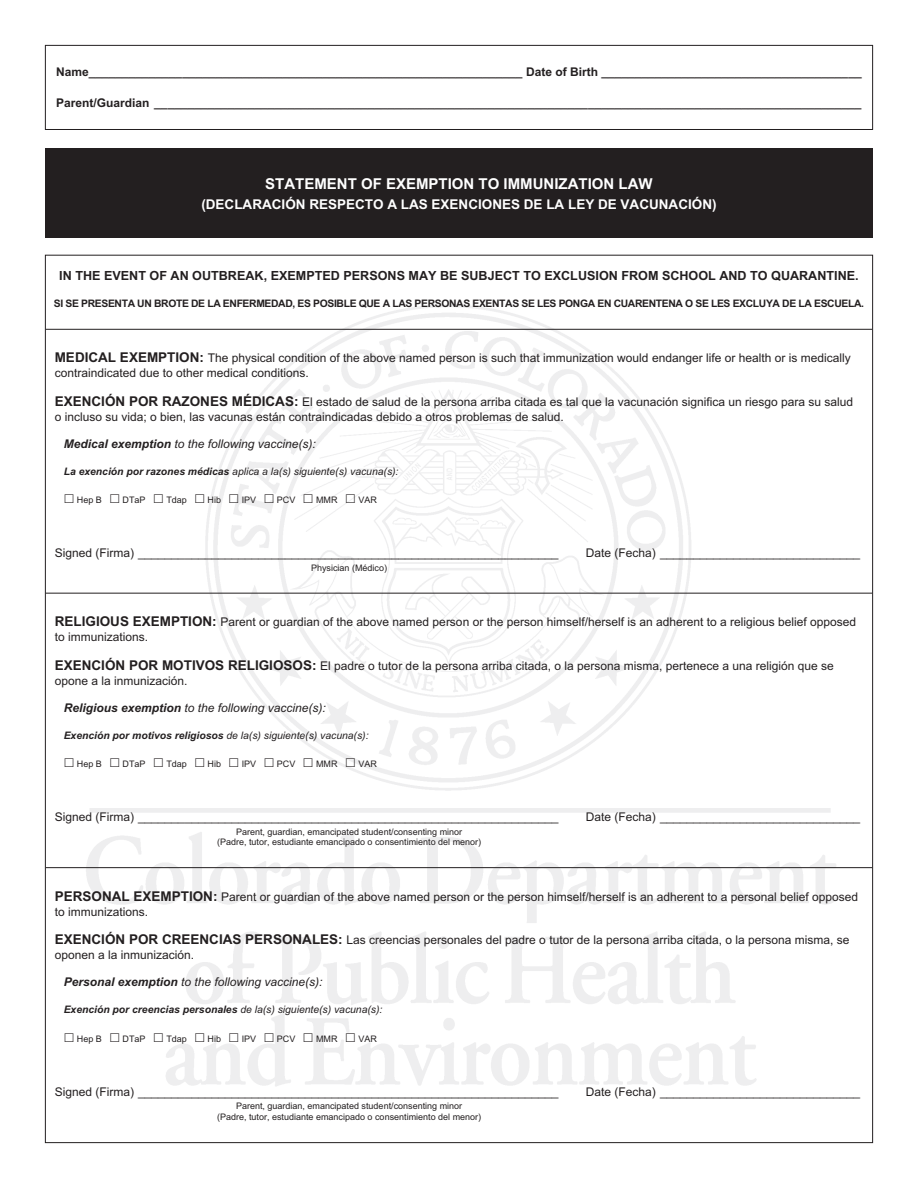
<style>
.page{position:relative;width:918px;height:1188px;background:#fff}
.page>*{position:absolute;margin:0;border:0;box-sizing:border-box;transform-origin:0 0}
.t1{font:700 15px "Arial";color:#fff}
.t2{font:700 13.5px "Arial";color:#fff}
.t3{font:700 12.6px "Arial";color:#231f20}
.t4{font:12px/15px "Arial";color:#231f20}
.t5{font:700 12px "Arial";color:#231f20}
.t6{font:italic 12px "Arial";color:#231f20}
.t7{font:italic 10.35px "Arial";color:#231f20}
.t8{font:700 10.35px "Arial";letter-spacing:-.035em;color:#231f20}
.t9{font:italic 700 10.35px "Arial";color:#231f20}
.t10{font:9px/10.5px "Arial";color:#231f20;text-align:center}
.s1{font-weight:700;font-size:13.5px}
.s2{font-weight:700}
.s3{font-weight:400}
</style>
<div class="page">
<hr style="left:46px;top:329px;width:826px;height:1px;background:#231f20">
<hr style="left:46px;top:593px;width:826px;height:1px;background:#231f20">
<hr style="left:46px;top:867px;width:826px;height:1px;background:#231f20">
<div style="left:45px;top:148px;width:828px;height:90px;background:#231f20"></div>
<hr style="left:45px;top:45px;width:1px;height:85px;background:#231f20">
<hr style="left:872px;top:45px;width:1px;height:85px;background:#231f20">
<hr style="left:45px;top:45px;width:828px;height:1px;background:#231f20">
<hr style="left:45px;top:129px;width:828px;height:1px;background:#231f20">
<svg style="left:235px;top:494px;width:3px;height:9px"></svg>
<svg style="left:346px;top:758px;width:9px;height:9px"></svg>
<p class="t5" style="left:56px;top:65px;width:807px">Name_________________________________________________________________ Date of Birth _______________________________________</p>
<p class="t5" style="left:56px;top:96px;width:807px">Parent/Guardian __________________________________________________________________________________________________________</p>
<p class="t1" style="left:265px;top:175px;width:389px">STATEMENT OF EXEMPTION TO IMMUNIZATION LAW</p>
<p class="t2" style="left:201px;top:196px;width:517px">(DECLARACIÓN RESPECTO A LAS EXENCIONES DE LA LEY DE VACUNACIÓN)</p>
<p class="t3" style="left:59px;top:268px;width:801px">IN THE EVENT OF AN OUTBREAK, EXEMPTED PERSONS MAY BE SUBJECT TO EXCLUSION FROM SCHOOL AND TO QUARANTINE.</p>
<p class="t8" style="left:54px;top:297px;width:812px">SI SE PRESENTA UN BROTE DE LA ENFERMEDAD, ES POSIBLE QUE A LAS PERSONAS EXENTAS SE LES PONGA EN CUARENTENA O SE LES EXCLUYA DE LA ESCUELA.</p>
<p class="t4" style="left:55px;top:350px;width:798px"><span class="s1">MEDICAL EXEMPTION:</span> The physical condition of the above named person is such that immunization would endanger life or health or is medically contraindicated due to other medical conditions.</p>
<p class="t4" style="left:55px;top:394px;width:800px"><span class="s1">EXENCIÓN POR RAZONES MÉDICAS:</span> El estado de salud de la persona arriba citada es tal que la vacunación significa un riesgo para su salud o incluso su vida; o bien, las vacunas están contraindicadas debido a otros problemas de salud.</p>
<p class="t6" style="left:64px;top:436px;width:254px"><span class="s2">Medical exemption</span> to the following vaccine(s):</p>
<p class="t7" style="left:64px;top:465px;width:336px"><span class="s2">La exención por razones médicas</span> aplica a la(s) siguiente(s) vacuna(s):</p>
<p class="t10" style="left:77px;top:495px;width:27px">Hep B</p>
<p class="t10" style="left:123px;top:495px;width:25px">DTaP</p>
<p class="t10" style="left:166px;top:495px;width:22px">Tdap</p>
<p class="t10" style="left:208px;top:495px;width:15px">Hib</p>
<p class="t10" style="left:242px;top:495px;width:16px">IPV</p>
<p class="t10" style="left:277px;top:495px;width:20px">PCV</p>
<p class="t10" style="left:316px;top:495px;width:23px">MMR</p>
<p class="t10" style="left:358px;top:495px;width:20px">VAR</p>
<p class="t4" style="left:55px;top:545px;width:505px">Signed (Firma) _______________________________________________________________</p>
<p class="t4" style="left:586px;top:545px;width:276px">Date (Fecha) ______________________________</p>
<p class="t10" style="left:311px;top:562px;width:78px">Physician (Médico)</p>
<p class="t4" style="left:55px;top:614px;width:803px"><span class="s1">RELIGIOUS EXEMPTION:</span> Parent or guardian of the above named person or the person himself/herself is an adherent to a religious belief opposed to immunizations.</p>
<p class="t4" style="left:55px;top:658px;width:781px"><span class="s1">EXENCIÓN POR MOTIVOS RELIGIOSOS:</span> El padre o tutor de la persona arriba citada, o la persona misma, pertenece a una religión que se opone a la inmunización.</p>
<p class="t6" style="left:64px;top:700px;width:264px"><span class="s2">Religious exemption</span> to the following vaccine(s):</p>
<p class="t7" style="left:64px;top:729px;width:306px"><span class="s2">Exención por motivos religiosos</span> de la(s) siguiente(s) vacuna(s):</p>
<p class="t10" style="left:77px;top:759px;width:27px">Hep B</p>
<p class="t10" style="left:123px;top:759px;width:25px">DTaP</p>
<p class="t10" style="left:166px;top:759px;width:22px">Tdap</p>
<p class="t10" style="left:208px;top:759px;width:15px">Hib</p>
<p class="t10" style="left:242px;top:759px;width:16px">IPV</p>
<p class="t10" style="left:277px;top:759px;width:20px">PCV</p>
<p class="t10" style="left:316px;top:759px;width:23px">MMR</p>
<p class="t10" style="left:358px;top:759px;width:20px">VAR</p>
<p class="t4" style="left:55px;top:809px;width:505px">Signed (Firma) _______________________________________________________________</p>
<p class="t4" style="left:586px;top:809px;width:276px">Date (Fecha) ______________________________</p>
<p class="t10" style="left:217px;top:826px;width:266px">Parent, guardian, emancipated student/consenting minor<br>(Padre, tutor, estudiante emancipado o consentimiento del menor)</p>
<p class="t4" style="left:55px;top:889px;width:805px"><span class="s1">PERSONAL EXEMPTION:</span> Parent or guardian of the above named person or the person himself/herself is an adherent to a personal belief opposed to immunizations.</p>
<p class="t4" style="left:55px;top:932px;width:796px"><span class="s1">EXENCIÓN POR CREENCIAS PERSONALES:</span> Las creencias personales del padre o tutor de la persona arriba citada, o la persona misma, se oponen a la inmunización.</p>
<p class="t6" style="left:64px;top:975px;width:260px"><span class="s2">Personal exemption</span> to the following vaccine(s):</p>
<p class="t9" style="left:64px;top:1003px;width:320px">Exención por creencias personales <span class="s3">de la(s) siguiente(s) vacuna(s):</span></p>
<p class="t10" style="left:77px;top:1033px;width:27px">Hep B</p>
<p class="t10" style="left:123px;top:1033px;width:25px">DTaP</p>
<p class="t10" style="left:166px;top:1033px;width:22px">Tdap</p>
<p class="t10" style="left:208px;top:1033px;width:15px">Hib</p>
<p class="t10" style="left:242px;top:1033px;width:16px">IPV</p>
<p class="t10" style="left:277px;top:1033px;width:20px">PCV</p>
<p class="t10" style="left:316px;top:1033px;width:23px">MMR</p>
<p class="t10" style="left:358px;top:1033px;width:20px">VAR</p>
<p class="t4" style="left:55px;top:1084px;width:505px">Signed (Firma) _______________________________________________________________</p>
<p class="t4" style="left:586px;top:1084px;width:276px">Date (Fecha) ______________________________</p>
<p class="t10" style="left:217px;top:1101px;width:266px">Parent, guardian, emancipated student/consenting minor<br>(Padre, tutor, estudiante emancipado o consentimiento del menor)</p>
</div>
